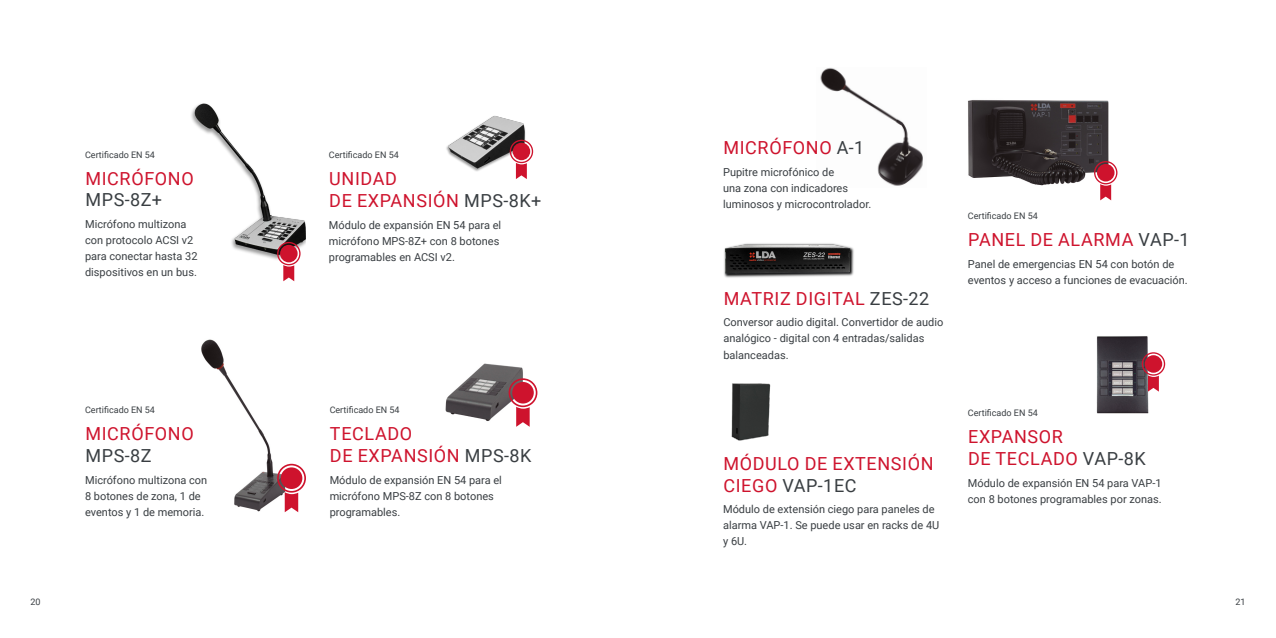
<style>
.page{position:relative;width:1276px;height:638px;background:#fff}
.page>*{position:absolute;margin:0;border:0;box-sizing:border-box;transform-origin:0 0}
.t1{font:18px/21.6px "Roboto";letter-spacing:.035em;color:#ce132d}
.t2{font:18px "Roboto";letter-spacing:.035em;color:#393e42}
.t3{font:11px/16px "Roboto";color:#393e42}
.t4{font:9px "Roboto";color:#393e42}
.s1{color:#393e42}
</style>
<div class="page">
<img style="left:446px;top:115px;width:88px;height:56px">
<img style="left:191px;top:103px;width:115px;height:157px">
<svg style="left:277px;top:242px;width:23px;height:39px"></svg>
<div style="left:280px;top:245px;width:18px;height:17px;background:#ce132d;border-radius:50%"></div>
<svg style="left:510px;top:140px;width:23px;height:39px"></svg>
<div style="left:513px;top:143px;width:17px;height:17px;background:#ce132d;border-radius:50%"></div>
<img style="left:201px;top:339px;width:84px;height:174px">
<svg style="left:277px;top:464px;width:29px;height:48px"></svg>
<div style="left:281px;top:467px;width:21px;height:22px;background:#ce132d;border-radius:50%"></div>
<img style="left:445px;top:363px;width:78px;height:58px">
<svg style="left:508px;top:378px;width:29px;height:49px"></svg>
<div style="left:512px;top:382px;width:22px;height:21px;background:#ce132d;border-radius:50%"></div>
<img style="left:724px;top:243px;width:130px;height:35px">
<img style="left:1096px;top:336px;width:53px;height:78px">
<svg style="left:1141px;top:352px;width:24px;height:40px"></svg>
<div style="left:1144px;top:355px;width:18px;height:18px;background:#ce132d;border-radius:50%"></div>
<img style="left:731px;top:383px;width:40px;height:58px">
<img style="left:820px;top:68px;width:103px;height:118px">
<img style="left:968px;top:100px;width:150px;height:86px">
<svg style="left:1094px;top:161px;width:23px;height:39px"></svg>
<div style="left:1097px;top:164px;width:17px;height:17px;background:#ce132d;border-radius:50%"></div>
<p class="t4" style="left:85px;top:148px;width:71px">Certificado EN 54</p>
<h1 class="t1" style="left:85px;top:167px;width:110px">MICRÓFONO</h1>
<h1 class="t2" style="left:85px;top:187px;width:78px">MPS-8Z+</h1>
<p class="t3" style="left:85px;top:216px;width:114px">Micrófono multizona con protocolo ACSI v2 para conectar hasta 32 dispositivos en un bus.</p>
<p class="t4" style="left:85px;top:403px;width:71px">Certificado EN 54</p>
<h1 class="t1" style="left:85px;top:422px;width:110px">MICRÓFONO</h1>
<h1 class="t2" style="left:85px;top:443px;width:68px">MPS-8Z</h1>
<p class="t3" style="left:85px;top:471px;width:124px">Micrófono multizona con<br>8 botones de zona, 1 de eventos y 1 de memoria.</p>
<p class="t4" style="left:329px;top:148px;width:71px">Certificado EN 54</p>
<h1 class="t1" style="left:329px;top:167px;width:214px">UNIDAD<br>DE EXPANSIÓN <span class="s1">MPS-8K+</span></h1>
<p class="t3" style="left:329px;top:216px;width:174px">Módulo de expansión EN 54 para el micrófono MPS‑8Z+ con 8 botones programables en ACSI v2.</p>
<p class="t4" style="left:330px;top:403px;width:71px">Certificado EN 54</p>
<h1 class="t1" style="left:330px;top:422px;width:203px">TECLADO<br>DE EXPANSIÓN <span class="s1">MPS-8K</span></h1>
<p class="t3" style="left:330px;top:471px;width:174px">Módulo de expansión EN 54 para el micrófono MPS‑8Z con 8 botones programables.</p>
<h1 class="t1" style="left:723px;top:136px;width:142px">MICRÓFONO <span class="s1">A-1</span></h1>
<p class="t3" style="left:723px;top:163px;width:150px">Pupitre microfónico de<br>una zona con indicadores luminosos y microcontrolador.</p>
<h1 class="t1" style="left:723px;top:287px;width:207px">MATRIZ DIGITAL <span class="s1">ZES-22</span></h1>
<p class="t3" style="left:723px;top:314px;width:221px">Conversor audio digital. Convertidor de audio analógico - digital con 4 entradas/salidas balanceadas.</p>
<h1 class="t1" style="left:723px;top:452px;width:212px">MÓDULO DE EXTENSIÓN<br>CIEGO <span class="s1">VAP-1EC</span></h1>
<p class="t3" style="left:723px;top:501px;width:218px">Módulo de extensión ciego para paneles de alarma VAP-1. Se puede usar en racks de 4U y 6U.</p>
<p class="t4" style="left:968px;top:209px;width:71px">Certificado EN 54</p>
<h1 class="t1" style="left:968px;top:228px;width:223px">PANEL DE ALARMA <span class="s1">VAP-1</span></h1>
<p class="t3" style="left:968px;top:255px;width:221px">Panel de emergencias EN 54 con botón de eventos y acceso a funciones de evacuación.</p>
<p class="t4" style="left:968px;top:407px;width:71px">Certificado EN 54</p>
<h1 class="t1" style="left:968px;top:425px;width:179px">EXPANSOR<br>DE TECLADO <span class="s1">VAP-8K</span></h1>
<p class="t3" style="left:968px;top:474px;width:195px">Módulo de expansión EN 54 para VAP‑1 con 8 botones programables por zonas.</p>
<p class="t4" style="left:31px;top:595px;width:12px">20</p>
<p class="t4" style="left:1235px;top:595px;width:12px">21</p>
</div>
